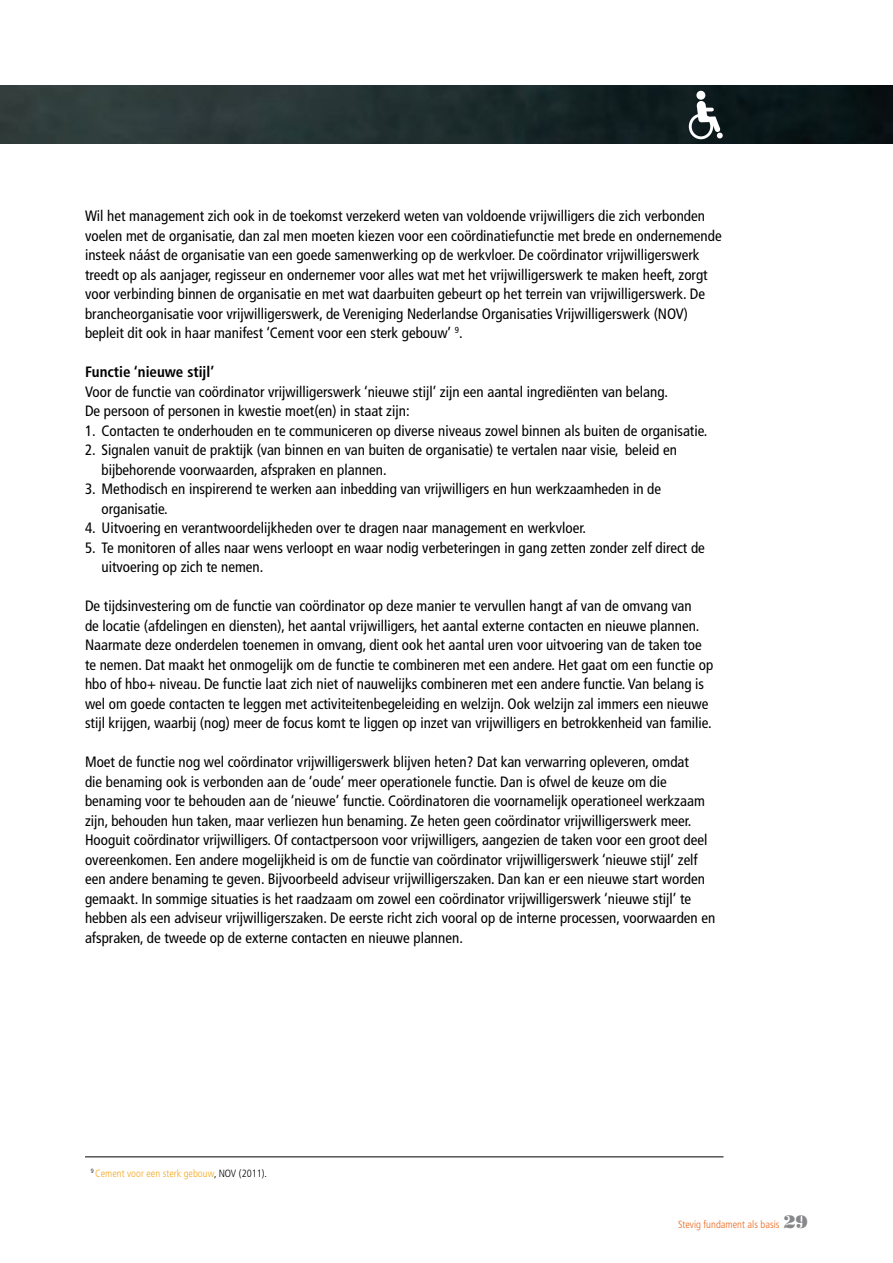
<style>
.page{position:relative;width:893px;height:1263px;background:#fff}
.page>*{position:absolute;margin:0;border:0;box-sizing:border-box;transform-origin:0 0}
.t1{font:condensed 15px/19.5px "Frutiger LT Std";color:#000}
.t2{font:700 condensed 15px "Frutiger LT Std";color:#000}
.t3{font:300 condensed 10.5px "Frutiger LT Std";color:#f6a924}
.t4{font:300 condensed 10.5px "Frutiger LT Std";color:#ea671c}
.s1{color:#000}
.s2{font-family:"Bodoni Std Poster";font-weight:400;font-stretch:normal;font-size:18px;color:#87888a}
</style>
<div class="page">
<img style="left:0;top:85px;width:893px;height:58px">
<div style="left:696px;top:91px;width:9px;height:9px;background:#fff;border-radius:50%"></div>
<div style="left:689px;top:114px;width:24px;height:25px;border:3px solid #fff;border-radius:50%"></div>
<svg style="left:696px;top:101px;width:28px;height:37px"></svg>
<hr style="left:85px;top:1156px;width:638px;height:1px;background:#000">
<p class="t1" style="left:85px;top:206px;width:638px">Wil het management zich ook in de toekomst verzekerd weten van voldoende vrijwilligers die zich verbonden voelen met de organisatie, dan zal men moeten kiezen voor een coördinatiefunctie met brede en ondernemende insteek náást de organisatie van een goede samenwerking op de werkvloer. De coördinator vrijwilligerswerk treedt op als aanjager, regisseur en ondernemer voor alles wat met het vrijwilligerswerk te maken heeft, zorgt voor verbinding binnen de organisatie en met wat daarbuiten gebeurt op het terrein van vrijwilligerswerk. De brancheorganisatie voor vrijwilligerswerk, de Vereniging Nederlandse Organisaties Vrijwilligerswerk (NOV) bepleit dit ook in haar manifest ‘Cement voor een sterk gebouw’ <sup>9</sup>.</p>
<p class="t2" style="left:85px;top:363px;width:131px">Functie ‘nieuwe stijl’</p>
<p class="t1" style="left:85px;top:382px;width:585px">Voor de functie van coördinator vrijwilligerswerk ‘nieuwe stijl’ zijn een aantal ingrediënten van belang.<br>De persoon of personen in kwestie moet(en) in staat zijn:</p>
<p class="t1" style="left:85px;top:421px;width:624px">1. Contacten te onderhouden en te communiceren op diverse niveaus zowel binnen als buiten de organisatie.</p>
<p class="t1" style="left:102px;top:440px;width:577px;text-indent:-17px">2. Signalen vanuit de praktijk (van binnen en van buiten de organisatie) te vertalen naar visie, beleid en bijbehorende voorwaarden, afspraken en plannen.</p>
<p class="t1" style="left:102px;top:479px;width:561px;text-indent:-16px">3. Methodisch en inspirerend te werken aan inbedding van vrijwilligers en hun werkzaamheden in de organisatie.</p>
<p class="t1" style="left:85px;top:518px;width:503px">4. Uitvoering en verantwoordelijkheden over te dragen naar management en werkvloer.</p>
<p class="t1" style="left:102px;top:538px;width:605px;text-indent:-16px">5. Te monitoren of alles naar wens verloopt en waar nodig verbeteringen in gang zetten zonder zelf direct de uitvoering op zich te nemen.</p>
<p class="t1" style="left:85px;top:596px;width:630px">De tijdsinvestering om de functie van coördinator op deze manier te vervullen hangt af van de omvang van<br>de locatie (afdelingen en diensten), het aantal vrijwilligers, het aantal externe contacten en nieuwe plannen.<br>Naarmate deze onderdelen toenemen in omvang, dient ook het aantal uren voor uitvoering van de taken toe te nemen. Dat maakt het onmogelijk om de functie te combineren met een andere. Het gaat om een functie op hbo of hbo+ niveau. De functie laat zich niet of nauwelijks combineren met een andere functie. Van belang is wel om goede contacten te leggen met activiteitenbegeleiding en welzijn. Ook welzijn zal immers een nieuwe stijl krijgen, waarbij (nog) meer de focus komt te liggen op inzet van vrijwilligers en betrokkenheid van familie.</p>
<p class="t1" style="left:85px;top:752px;width:632px">Moet de functie nog wel coördinator vrijwilligerswerk blijven heten? Dat kan verwarring opleveren, omdat<br>die benaming ook is verbonden aan de ‘oude’ meer operationele functie. Dan is ofwel de keuze om die benaming voor te behouden aan de ‘nieuwe’ functie. Coördinatoren die voornamelijk operationeel werkzaam zijn, behouden hun taken, maar verliezen hun benaming. Ze heten geen coördinator vrijwilligerswerk meer.<br>Hooguit coördinator vrijwilligers. Of contactpersoon voor vrijwilligers, aangezien de taken voor een groot deel overeenkomen. Een andere mogelijkheid is om de functie van coördinator vrijwilligerswerk ‘nieuwe stijl’ zelf een andere benaming te geven. Bijvoorbeeld adviseur vrijwilligerszaken. Dan kan er een nieuwe start worden gemaakt. In sommige situaties is het raadzaam om zowel een coördinator vrijwilligerswerk ‘nieuwe stijl’ te hebben als een adviseur vrijwilligerszaken. De eerste richt zich vooral op de interne processen, voorwaarden en afspraken, de tweede op de externe contacten en nieuwe plannen.</p>
<p class="t3" style="left:91px;top:1167px;width:178px"><sup>9</sup> Cement voor een sterk gebouw<span class="s1">, NOV (2011).</span></p>
<p class="t4" style="left:678px;top:1218px;width:131px">Stevig fundament als basis <span class="s2">29</span></p>
</div>
